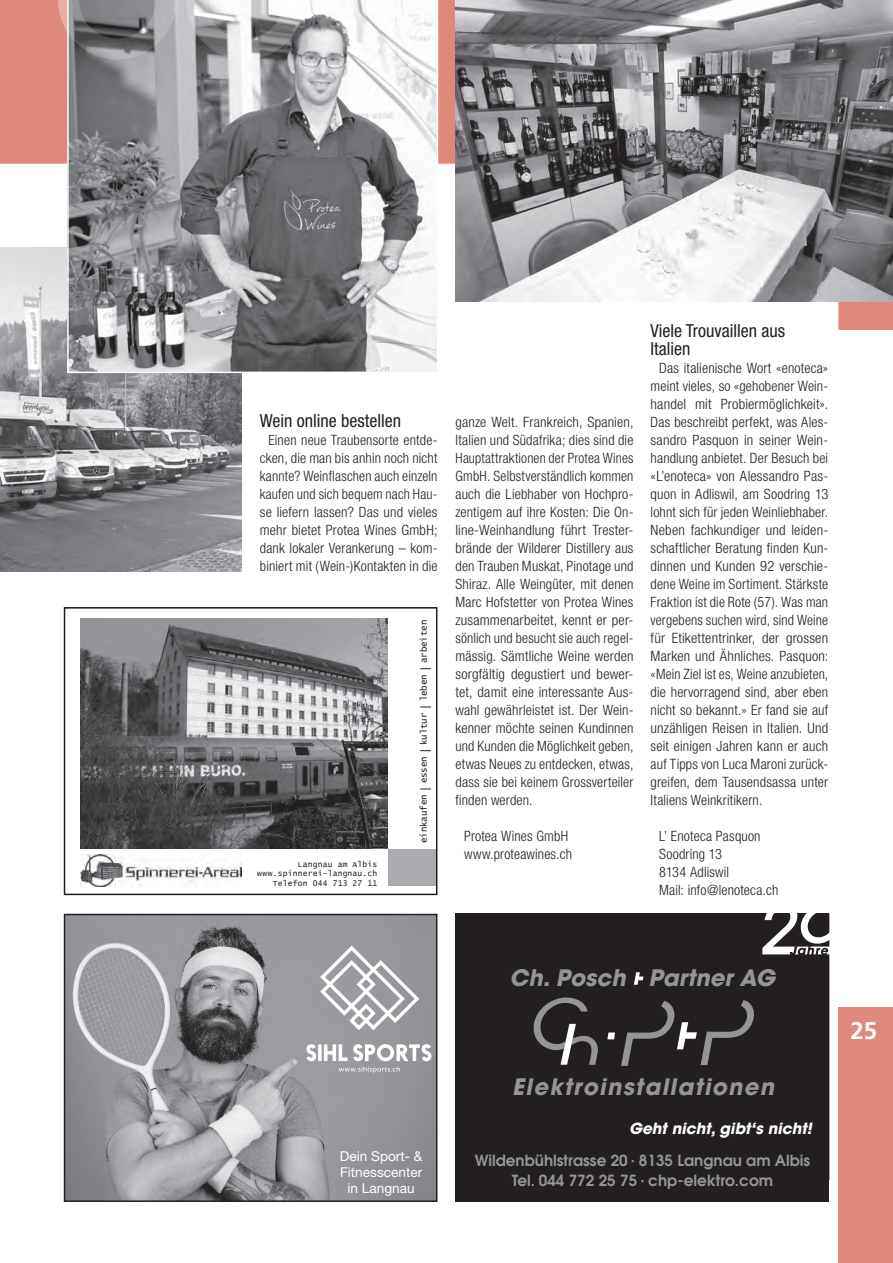
<style>
.page{position:relative;width:893px;height:1263px;background:#fff}
.page>*{position:absolute;margin:0;border:0;box-sizing:border-box;transform-origin:0 0}
.t1{font:700 24px "Frutiger LT Std";color:#fff}
.t2{font:italic 700 22.65px "Avant Garde";letter-spacing:.06em;color:#939598}
.t3{font:italic 700 22.65px "Avant Garde";letter-spacing:.005em;color:#939598}
.t4{font:condensed 18px/18px "Helvetica Neue LT Std";color:#231f20}
.t5{font:600 15.3px/20.1px "Avant Garde";color:#939598;text-align:center}
.t6{font:italic 700 15.3px "Avant Garde";color:#fff}
.t7{font:300 condensed 14.25px/18px "Helvetica Neue LT Std";letter-spacing:.01em;color:#231f20;text-align:justify}
.t8{font:13.65px/15.9px "Helvetica Neue LT Std";color:#fff;text-align:center}
.t9{font:9.15px "Lucida Console";letter-spacing:-.01em;color:#231f20}
.t10{font:7.95px/9.6px "Lucida Console";letter-spacing:.02em;color:#231f20;text-align:right}
</style>
<div class="page">
<div style="left:839px;top:1008px;width:54px;height:255px;background:#df887c"></div>
<svg style="left:0;top:0;width:893px;height:330px"></svg>
<img style="left:67px;top:917px;width:367px;height:282px">
<svg style="left:320px;top:945px;width:99px;height:85px"></svg>
<svg style="left:306px;top:1044px;width:10px;height:17px"></svg>
<svg style="left:318px;top:1044px;width:4px;height:17px"></svg>
<svg style="left:324px;top:1044px;width:107px;height:17px"></svg>
<svg style="left:339px;top:1067px;width:61px;height:6px"></svg>
<div style="left:64px;top:914px;width:373px;height:288px;border:2px solid #231f20"></div>
<img style="left:455px;top:0;width:438px;height:301px">
<img style="left:0;top:247px;width:242px;height:324px">
<svg style="left:67px;top:0;width:371px;height:373px;background:#969799"></svg>
<img style="left:80px;top:855px;width:162px;height:31px">
<img style="left:80px;top:619px;width:307px;height:230px">
<div style="left:388px;top:850px;width:49px;height:36px;background:#aaabaf"></div>
<div style="left:64px;top:607px;width:373px;height:288px;border:2px solid #231f20"></div>
<div style="left:455px;top:914px;width:374px;height:288px;background:#231f20"></div>
<svg style="left:531px;top:997px;width:67px;height:68px;background:#464344"></svg>
<svg style="left:607px;top:1032px;width:8px;height:7px"></svg>
<svg style="left:621px;top:1000px;width:134px;height:66px;background:#393637"></svg>
<svg style="left:634px;top:972px;width:9px;height:13px"></svg>
<svg style="left:762px;top:914px;width:67px;height:40px"></svg>
<svg style="left:58px;top:0;width:119px;height:60px;background:#8a8586"></svg>
<svg style="left:186px;top:0;width:119px;height:60px"></svg>
<svg style="left:314px;top:0;width:118px;height:60px"></svg>
<p class="t4" style="left:260px;top:412px;width:143px">Wein online bestellen</p>
<p class="t7" style="left:260px;top:431px;width:179px;text-align:center">Einen neue Traubensorte entde&shy;cken, die man bis anhin noch nicht kannte? Weinflaschen auch einzeln kaufen und sich bequem nach Hau&shy;se liefern lassen? Das und vieles mehr bietet Protea Wines GmbH; dank lokaler Verankerung – kom&shy;biniert mit (Wein-)Kontakten in die</p>
<p class="t10" style="left:257px;top:859px;width:122px">Langnau am Albis www.spinnerei-langnau.ch<br>Telefon 044 713 27 11</p>
<p class="t9" style="left:420px;top:843px;width:225px;rotate:-90deg">einkaufen essen kultur leben arbeiten</p>
<p class="t7" style="left:455px;top:413px;width:179px">ganze Welt. Frankreich, Spanien, Italien und Südafrika; dies sind die Hauptattraktionen der Protea Wines GmbH. Selbstverständlich kommen auch die Liebhaber von Hochpro&shy;zentigem auf ihre Kosten: Die On&shy;line-Weinhandlung führt Trester&shy;brände der Wilderer Distillery aus den Trauben Muskat, Pinotage und Shiraz. Alle Weingüter, mit denen Marc Hofstetter von Protea Wines zusammenarbeitet, kennt er per&shy;sönlich und besucht sie auch regel&shy;mässig. Sämtliche Weine werden sorgfältig degustiert und bewer&shy;tet, damit eine interessante Aus&shy;wahl gewährleistet ist. Der Wein&shy;kenner möchte seinen Kundinnen und Kunden die Möglichkeit geben, etwas Neues zu entdecken, etwas, dass sie bei keinem Grossverteiler finden werden.</p>
<p class="t7" style="left:464px;top:827px;width:110px">Protea Wines GmbH www.proteawines.ch</p>
<p class="t4" style="left:651px;top:322px;width:136px">Viele Trouvaillen aus<br>Italien</p>
<p class="t7" style="left:651px;top:359px;width:179px;text-indent:9px">Das italienische Wort «enoteca» meint vieles, so «gehobener Wein&shy;handel mit Probiermöglichkeit».<br>Das beschreibt perfekt, was Ales&shy;sandro Pasquon in seiner Wein&shy;handlung anbietet. Der Besuch bei «L’enoteca» von Alessandro Pas&shy;quon in Adliswil, am Soodring 13 lohnt sich für jeden Weinliebhaber.<br>Neben fachkundiger und leiden&shy;schaftlicher Beratung finden Kun&shy;dinnen und Kunden 92 verschie&shy;dene Weine im Sortiment. Stärkste Fraktion ist die Rote (57). Was man vergebens suchen wird, sind Weine für Etikettentrinker, der grossen Marken und Ähnliches. Pasquon: «Mein Ziel ist es, Weine anzubieten, die hervorragend sind, aber eben nicht so bekannt.» Er fand sie auf unzähligen Reisen in Italien. Und seit einigen Jahren kann er auch auf Tipps von Luca Maroni zurück&shy;greifen, dem Tausendsassa unter Italiens Weinkritikern.</p>
<p class="t7" style="left:659px;top:827px;width:121px;text-align:left">L’ Enoteca Pasquon<br>Soodring 13<br>8134 Adliswil<br>Mail: info@lenoteca.ch</p>
<p class="t8" style="left:340px;top:1148px;width:84px">Dein Sport- &amp;<br>Fitnesscenter in Langnau</p>
<h2 class="t3" style="left:510px;top:963px;width:267px">Ch. Posch Partner AG</h2>
<h2 class="t2" style="left:512px;top:1072px;width:263px">Elektroinstallationen</h2>
<p class="t6" style="left:629px;top:1118px;width:184px">Geht nicht, gibt‘s nicht!</p>
<p class="t5" style="left:475px;top:1150px;width:337px">Wildenbühlstrasse 20 · 8135 Langnau am Albis<br>Tel. 044 772 25 75 · chp-elektro.com</p>
<h1 class="t1" style="left:850px;top:1016px;width:28px">25</h1>
</div>
